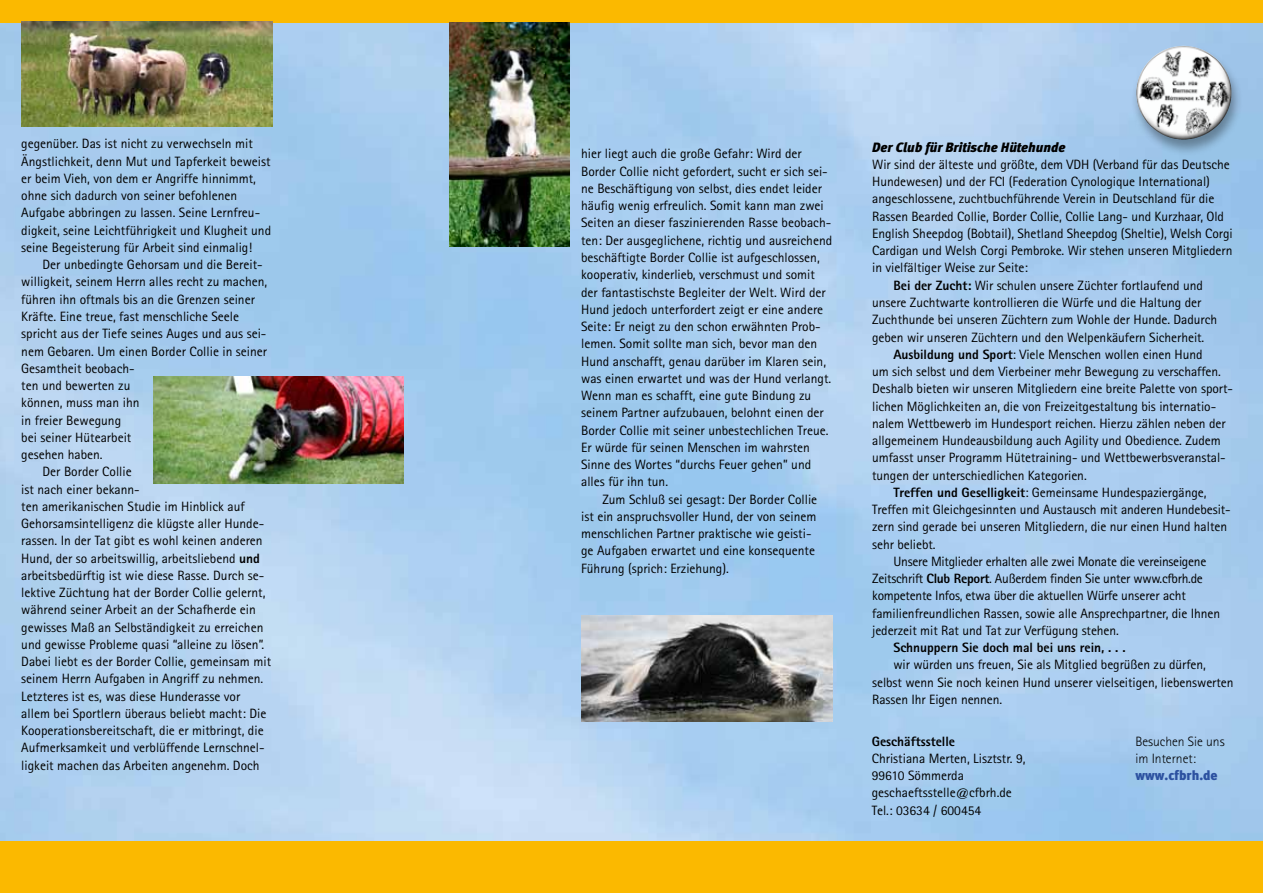
<style>
.page{position:relative;width:1263px;height:893px;background:#fff}
.page>*{position:absolute;margin:0;border:0;box-sizing:border-box;transform-origin:0 0}
.t1{font:13.5px/17.2px "Rotis Sans Serif Std";color:#000}
.t2{font:13.5px "Rotis Sans Serif Std";letter-spacing:-.02em;color:#000}
.t3{font:800 13.5px "Rotis Sans Serif Std";letter-spacing:-.005em;color:#000}
.t4{font:italic 13.5px "Meta Black CE";color:#000}
.t5{font:300 13.5px/17.2px "Rotis Sans Serif Std";color:#000}
.t6{font:13.5px "Meta Black CE";color:#2c51a0}
.s1{font-weight:800}
</style>
<div class="page">
<img style="left:0;top:22px;width:1263px;height:820px">
<div style="left:0;top:842px;width:1263px;height:51px;background:#fbb900"></div>
<div style="left:0;top:0;width:1263px;height:22px;background:#fbb900"></div>
<img style="left:153px;top:376px;width:251px;height:108px">
<img style="left:21px;top:21px;width:251px;height:105px">
<div style="left:1130px;top:44px;width:113px;height:112px;background:#000;opacity:.35"></div>
<div style="left:1135px;top:42px;width:92px;height:72px;background:#fff;opacity:.75"></div>
<div style="left:1135px;top:60px;width:104px;height:80px;background:#000;opacity:.75"></div>
<img style="left:581px;top:615px;width:251px;height:107px">
<img style="left:450px;top:22px;width:119px;height:224px">
<p class="t1" style="left:21px;top:135px;width:251px">gegenüber. Das ist nicht zu verwechseln mit Ängstlichkeit, denn Mut und Tapferkeit beweist er beim Vieh, von dem er Angriffe hinnimmt, ohne sich dadurch von seiner befohlenen Aufgabe abbringen zu lassen. Seine Lernfreu&shy;digkeit, seine Leichtführigkeit und Klugheit und seine Begeisterung für Arbeit sind einmalig!</p>
<p class="t1" style="left:43px;top:256px;width:222px">Der unbedingte Gehorsam und die Bereit-</p>
<p class="t1" style="left:21px;top:273px;width:247px">willigkeit, seinem Herrn alles recht zu machen,</p>
<p class="t1" style="left:21px;top:290px;width:235px">führen ihn oftmals bis an die Grenzen seiner</p>
<p class="t1" style="left:21px;top:308px;width:219px">Kräfte. Eine treue, fast menschliche Seele</p>
<p class="t1" style="left:21px;top:325px;width:247px">spricht aus der Tiefe seines Auges und aus sei-</p>
<p class="t1" style="left:21px;top:342px;width:247px">nem Gebaren. Um einen Border Collie in seiner</p>
<p class="t1" style="left:21px;top:359px;width:115px">Gesamtheit beobach-</p>
<p class="t1" style="left:21px;top:377px;width:111px">ten und bewerten zu</p>
<p class="t1" style="left:21px;top:394px;width:120px">können, muss man ihn</p>
<p class="t1" style="left:21px;top:411px;width:101px">in freier Bewegung</p>
<p class="t1" style="left:21px;top:428px;width:112px">bei seiner Hütearbeit</p>
<p class="t1" style="left:21px;top:446px;width:83px">gesehen haben.</p>
<p class="t1" style="left:43px;top:463px;width:91px">Der Border Collie</p>
<p class="t1" style="left:21px;top:480px;width:120px">ist nach einer bekann-</p>
<p class="t1" style="left:21px;top:497px;width:225px">ten amerikanischen Studie im Hinblick auf</p>
<p class="t1" style="left:21px;top:515px;width:244px">Gehorsamsintelligenz die klügste aller Hunde-</p>
<p class="t1" style="left:21px;top:532px;width:243px">rassen. In der Tat gibt es wohl keinen anderen</p>
<p class="t1" style="left:21px;top:549px;width:240px">Hund, der so arbeitswillig, arbeitsliebend <span class="s1">und</span></p>
<p class="t1" style="left:21px;top:566px;width:245px">arbeitsbedürftig ist wie diese Rasse. Durch se-</p>
<p class="t1" style="left:21px;top:584px;width:246px">lektive Züchtung hat der Border Collie gelernt,</p>
<p class="t1" style="left:21px;top:601px;width:236px">während seiner Arbeit an der Schafherde ein</p>
<p class="t1" style="left:21px;top:618px;width:244px">gewisses Maß an Selbständigkeit zu erreichen</p>
<p class="t1" style="left:21px;top:635px;width:244px">und gewisse Probleme quasi “alleine zu lösen”.</p>
<p class="t1" style="left:21px;top:653px;width:251px">Dabei liebt es der Border Collie, gemeinsam mit</p>
<p class="t1" style="left:21px;top:670px;width:243px">seinem Herrn Aufgaben in Angriff zu nehmen.</p>
<p class="t1" style="left:21px;top:687px;width:221px">Letzteres ist es, was diese Hunderasse vor</p>
<p class="t1" style="left:21px;top:705px;width:247px">allem bei Sportlern überaus beliebt macht: Die</p>
<p class="t1" style="left:21px;top:722px;width:244px">Kooperationsbereitschaft, die er mitbringt, die</p>
<p class="t1" style="left:21px;top:739px;width:245px">Aufmerksamkeit und verblüffende Lernschnel-</p>
<p class="t1" style="left:21px;top:756px;width:240px">ligkeit machen das Arbeiten angenehm. Doch</p>
<p class="t1" style="left:581px;top:145px;width:253px">hier liegt auch die große Gefahr: Wird der Border Collie nicht gefordert, sucht er sich sei&shy;ne Beschäftigung von selbst, dies endet leider häufig wenig erfreulich. Somit kann man zwei Seiten an dieser faszinierenden Rasse beobach&shy;ten: Der ausgeglichene, richtig und ausreichend beschäftigte Border Collie ist aufgeschlossen, kooperativ, kinderlieb, verschmust und somit der fantastischste Begleiter der Welt. Wird der Hund jedoch unterfordert zeigt er eine andere Seite: Er neigt zu den schon erwähnten Prob&shy;lemen. Somit sollte man sich, bevor man den Hund anschafft, genau darüber im Klaren sein, was einen erwartet und was der Hund verlangt.<br>Wenn man es schafft, eine gute Bindung zu seinem Partner aufzubauen, belohnt einen der Border Collie mit seiner unbestechlichen Treue.<br>Er würde für seinen Menschen im wahrsten Sinne des Wortes “durchs Feuer gehen” und alles für ihn tun.</p>
<p class="t1" style="left:581px;top:490px;width:238px;text-indent:21px">Zum Schluß sei gesagt: Der Border Collie ist ein anspruchsvoller Hund, der von seinem menschlichen Partner praktische wie geisti&shy;ge Aufgaben erwartet und eine konsequente Führung (sprich: Erziehung).</p>
<p class="t4" style="left:872px;top:139px;width:195px">Der Club für Britische Hütehunde</p>
<p class="t1" style="left:872px;top:156px;width:359px">Wir sind der älteste und größte, dem VDH (Verband für das Deutsche</p>
<p class="t1" style="left:872px;top:173px;width:339px">Hundewesen) und der FCI (Federation Cynologique International)</p>
<p class="t1" style="left:872px;top:190px;width:344px">angeschlossene, zuchtbuchführende Verein in Deutschland für die</p>
<p class="t1" style="left:872px;top:207px;width:353px">Rassen Bearded Collie, Border Collie, Collie Lang- und Kurzhaar, Old</p>
<p class="t1" style="left:872px;top:225px;width:362px">English Sheepdog (Bobtail), Shetland Sheepdog (Sheltie), Welsh Corgi</p>
<p class="t1" style="left:872px;top:242px;width:362px">Cardigan und Welsh Corgi Pembroke. Wir stehen unseren Mitgliedern</p>
<p class="t1" style="left:872px;top:259px;width:157px">in vielfältiger Weise zur Seite:</p>
<p class="t1" style="left:893px;top:276px;width:311px"><span class="s1">Bei der Zucht:</span> Wir schulen unsere Züchter fortlaufend und</p>
<p class="t1" style="left:872px;top:294px;width:331px">unsere Zuchtwarte kontrollieren die Würfe und die Haltung der</p>
<p class="t1" style="left:872px;top:311px;width:346px">Zuchthunde bei unseren Züchtern zum Wohle der Hunde. Dadurch</p>
<p class="t1" style="left:872px;top:328px;width:334px">geben wir unseren Züchtern und den Welpenkäufern Sicherheit.</p>
<p class="t1" style="left:893px;top:345px;width:311px"><span class="s1">Ausbildung und Sport</span>: Viele Menschen wollen einen Hund</p>
<p class="t1" style="left:872px;top:363px;width:350px">um sich selbst und dem Vierbeiner mehr Bewegung zu verschaffen.</p>
<p class="t1" style="left:872px;top:380px;width:362px">Deshalb bieten wir unseren Mitgliedern eine breite Palette von sport-</p>
<p class="t1" style="left:872px;top:397px;width:345px">lichen Möglichkeiten an, die von Freizeitgestaltung bis internatio-</p>
<p class="t1" style="left:872px;top:414px;width:355px">nalem Wettbewerb im Hundesport reichen. Hierzu zählen neben der</p>
<p class="t1" style="left:872px;top:432px;width:350px">allgemeinem Hundeausbildung auch Agility und Obedience. Zudem</p>
<p class="t1" style="left:872px;top:449px;width:355px">umfasst unser Programm Hütetraining- und Wettbewerbsveranstal-</p>
<p class="t1" style="left:872px;top:466px;width:216px">tungen der unterschiedlichen Kategorien.</p>
<p class="t1" style="left:893px;top:483px;width:315px"><span class="s1">Treffen und Geselligkeit</span>: Gemeinsame Hundespaziergänge,</p>
<p class="t1" style="left:872px;top:501px;width:360px">Treffen mit Gleichgesinnten und Austausch mit anderen Hundebesit-</p>
<p class="t1" style="left:872px;top:518px;width:356px">zern sind gerade bei unseren Mitgliedern, die nur einen Hund halten</p>
<p class="t1" style="left:872px;top:535px;width:65px">sehr beliebt.</p>
<p class="t2" style="left:893px;top:553px;width:314px">Unsere Mitglieder erhalten alle zwei Monate die vereinseigene</p>
<p class="t2" style="left:872px;top:570px;width:332px">Zeitschrift <span class="s1">Club Report</span>. Außerdem finden Sie unter www.cfbrh.de</p>
<p class="t2" style="left:872px;top:588px;width:315px">kompetente Infos, etwa über die aktuellen Würfe unserer acht</p>
<p class="t1" style="left:872px;top:604px;width:350px">familienfreundlichen Rassen, sowie alle Ansprechpartner, die Ihnen</p>
<p class="t1" style="left:872px;top:621px;width:248px">jederzeit mit Rat und Tat zur Verfügung stehen.</p>
<p class="t3" style="left:893px;top:639px;width:234px">Schnuppern Sie doch mal bei uns rein, . . .</p>
<p class="t1" style="left:872px;top:656px;width:363px;text-indent:21px">wir würden uns freuen, Sie als Mitglied begrüßen zu dürfen, selbst wenn Sie noch keinen Hund unserer vielseitigen, liebenswerten<br>Rassen Ihr Eigen nennen.</p>
<p class="t3" style="left:872px;top:733px;width:85px">Geschäftsstelle</p>
<p class="t1" style="left:872px;top:750px;width:155px">Christiana Merten, Lisztstr. 9,<br>99610 Sömmerda geschaeftsstelle@cfbrh.de<br>Tel.: 03634 / 600454</p>
<p class="t5" style="left:1135px;top:732px;width:91px">Besuchen Sie uns im Internet:</p>
<p class="t6" style="left:1135px;top:767px;width:84px">www.cfbrh.de</p>
</div>
